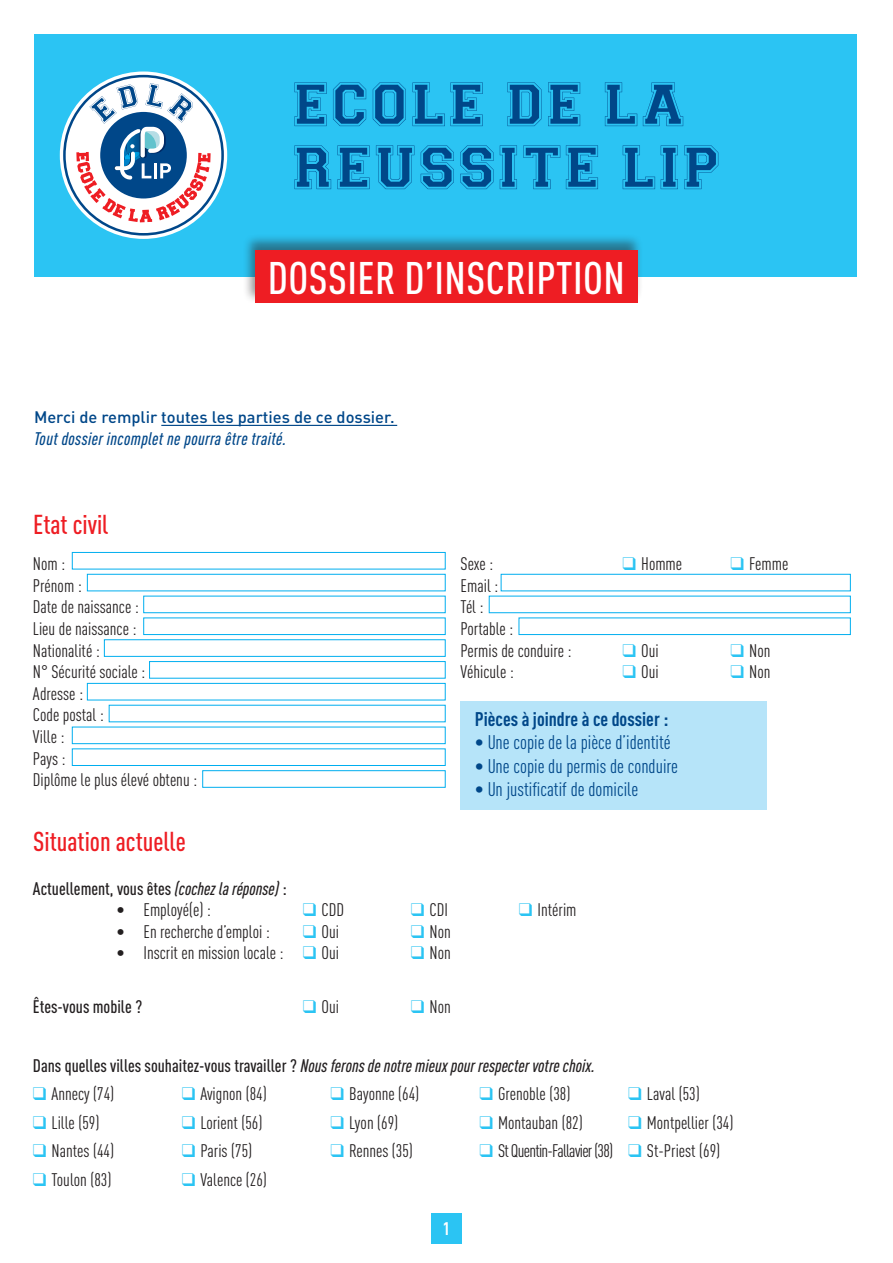
<style>
.page{position:relative;width:893px;height:1263px;background:#fff}
.page>*{position:absolute;margin:0;border:0;box-sizing:border-box;transform-origin:0 0}
.t1{font:52.5px "Collegiate FLF";letter-spacing:.06em;color:#004789}
.t2{font:500 condensed 45px "DIN Pro";letter-spacing:.01em;color:#fff}
.t3{font:500 condensed 27px "DIN Pro";color:#ee1d23}
.t4{font:condensed 19.5px "DIN Pro";color:#004789}
.t5{font:700 condensed 19.5px "DIN Pro";color:#004789}
.t6{font:condensed 18px "DIN Pro";color:#231f20}
.t7{font:italic 500 condensed 18px "DIN Pro";color:#231f20}
.t8{font:500 condensed 18px "DIN Pro";color:#231f20}
.t9{font:italic 500 condensed 18px "DIN Pro";letter-spacing:.02em;color:#004789}
.t10{font:condensed 18px "DIN Pro";letter-spacing:-.04em;color:#231f20}
.t11{font:700 condensed 18px "DIN Pro";color:#fff}
.t12{font:500 16.5px "DIN Pro";color:#004789}
.s1{color:#2bc4f3}
.s2{font-style:italic}
.s3{font-style:normal}
</style>
<div class="page">
<div style="left:431px;top:1214px;width:31px;height:30px;background:#2bc4f3"></div>
<div style="left:34px;top:34px;width:822px;height:242px;background:#2bc4f3"></div>
<div style="left:243px;top:233px;width:400px;height:71px;background:#231f20;opacity:.5"></div>
<div style="left:255px;top:250px;width:383px;height:53px;background:#ee1d23"></div>
<div style="left:461px;top:701px;width:306px;height:109px;background:#b6e4f9"></div>
<div style="left:72px;top:552px;width:373px;height:17px;border:1px solid #00aeef"></div>
<div style="left:87px;top:574px;width:358px;height:17px;border:1px solid #00aeef"></div>
<div style="left:501px;top:574px;width:349px;height:17px;border:1px solid #00aeef"></div>
<div style="left:144px;top:596px;width:301px;height:17px;border:1px solid #00aeef"></div>
<div style="left:489px;top:596px;width:361px;height:17px;border:1px solid #00aeef"></div>
<div style="left:144px;top:618px;width:301px;height:17px;border:1px solid #00aeef"></div>
<div style="left:519px;top:618px;width:331px;height:17px;border:1px solid #00aeef"></div>
<div style="left:149px;top:661px;width:296px;height:17px;border:1px solid #00aeef"></div>
<div style="left:87px;top:683px;width:358px;height:17px;border:1px solid #00aeef"></div>
<div style="left:72px;top:727px;width:373px;height:17px;border:1px solid #00aeef"></div>
<div style="left:72px;top:749px;width:373px;height:17px;border:1px solid #00aeef"></div>
<div style="left:202px;top:770px;width:243px;height:17px;border:1px solid #00aeef"></div>
<svg style="left:63px;top:75px;width:161px;height:161px"></svg>
<hr style="left:161px;top:425px;width:236px;height:1px;background:#004789">
<p class="t1" style="left:294px;top:82px;width:393px">ECOLE DE LA</p>
<p class="t1" style="left:294px;top:145px;width:428px">REUSSITE LIP</p>
<p class="t2" style="left:268px;top:244px;width:359px">DOSSIER D’INSCRIPTION</p>
<p class="t12" style="left:34px;top:404px;width:362px">Merci de remplir toutes les parties de ce dossier.</p>
<p class="t9" style="left:34px;top:425px;width:254px">Tout dossier incomplet ne pourra être traité.</p>
<p class="t3" style="left:33px;top:504px;width:77px">Etat civil</p>
<p class="t6" style="left:33px;top:551px;width:34px">Nom :</p>
<p class="t6" style="left:33px;top:572px;width:50px">Prénom :</p>
<p class="t6" style="left:33px;top:594px;width:107px">Date de naissance :</p>
<p class="t6" style="left:33px;top:616px;width:105px">Lieu de naissance :</p>
<p class="t6" style="left:33px;top:637px;width:68px">Nationalité :</p>
<p class="t6" style="left:33px;top:659px;width:114px">N° Sécurité sociale :</p>
<p class="t6" style="left:33px;top:680px;width:52px">Adresse :</p>
<p class="t6" style="left:33px;top:702px;width:73px">Code postal :</p>
<p class="t6" style="left:33px;top:724px;width:33px">Ville :</p>
<p class="t6" style="left:33px;top:745px;width:34px">Pays :</p>
<p class="t6" style="left:33px;top:767px;width:166px">Diplôme le plus élevé obtenu :</p>
<p class="t3" style="left:33px;top:822px;width:154px">Situation actuelle</p>
<p class="t6" style="left:461px;top:551px;width:34px">Sexe :</p>
<p class="t6" style="left:623px;top:551px;width:61px"><span class="s1">❑</span> Homme</p>
<p class="t6" style="left:731px;top:551px;width:59px"><span class="s1">❑</span> Femme</p>
<p class="t6" style="left:461px;top:572px;width:39px">Email :</p>
<p class="t6" style="left:461px;top:594px;width:25px">Tél :</p>
<p class="t6" style="left:461px;top:616px;width:54px">Portable :</p>
<p class="t6" style="left:461px;top:637px;width:113px">Permis de conduire :</p>
<p class="t6" style="left:623px;top:637px;width:38px"><span class="s1">❑</span> Oui</p>
<p class="t6" style="left:731px;top:637px;width:41px"><span class="s1">❑</span> Non</p>
<p class="t6" style="left:461px;top:659px;width:55px">Véhicule :</p>
<p class="t6" style="left:623px;top:659px;width:38px"><span class="s1">❑</span> Oui</p>
<p class="t6" style="left:731px;top:659px;width:41px"><span class="s1">❑</span> Non</p>
<p class="t5" style="left:475px;top:704px;width:195px">Pièces à joindre à ce dossier :</p>
<p class="t4" style="left:475px;top:728px;width:197px">• Une copie de la pièce d’identité</p>
<p class="t4" style="left:475px;top:752px;width:205px">• Une copie du permis de conduire</p>
<p class="t4" style="left:475px;top:775px;width:165px">• Un justificatif de domicile</p>
<p class="t8" style="left:33px;top:875px;width:255px">Actuellement, vous êtes <span class="s2">(cochez la réponse)</span> :</p>
<p class="t6" style="left:116px;top:897px;width:96px">• Employé(e) :</p>
<p class="t6" style="left:303px;top:897px;width:43px"><span class="s1">❑</span> CDD</p>
<p class="t6" style="left:411px;top:897px;width:39px"><span class="s1">❑</span> CDI</p>
<p class="t6" style="left:519px;top:897px;width:59px"><span class="s1">❑</span> Intérim</p>
<p class="t6" style="left:116px;top:918px;width:155px">• En recherche d’emploi :</p>
<p class="t6" style="left:303px;top:918px;width:38px"><span class="s1">❑</span> Oui</p>
<p class="t6" style="left:411px;top:918px;width:41px"><span class="s1">❑</span> Non</p>
<p class="t6" style="left:116px;top:940px;width:224px">• Inscrit en mission locale : <span class="s1">❑</span> Oui</p>
<p class="t6" style="left:411px;top:940px;width:41px"><span class="s1">❑</span> Non</p>
<p class="t8" style="left:33px;top:993px;width:111px">Êtes-vous mobile ?</p>
<p class="t6" style="left:303px;top:993px;width:38px"><span class="s1">❑</span> Oui</p>
<p class="t6" style="left:411px;top:993px;width:41px"><span class="s1">❑</span> Non</p>
<p class="t7" style="left:33px;top:1052px;width:564px"><span class="s3">Dans quelles villes souhaitez-vous travailler ?</span> Nous ferons de notre mieux pour respecter votre choix.</p>
<p class="t6" style="left:33px;top:1081px;width:83px"><span class="s1">❑</span> Annecy (74)</p>
<p class="t6" style="left:182px;top:1081px;width:86px"><span class="s1">❑</span> Avignon (84)</p>
<p class="t6" style="left:331px;top:1081px;width:90px"><span class="s1">❑</span> Bayonne (64)</p>
<p class="t6" style="left:479px;top:1081px;width:92px"><span class="s1">❑</span> Grenoble (38)</p>
<p class="t6" style="left:628px;top:1081px;width:73px"><span class="s1">❑</span> Laval (53)</p>
<p class="t6" style="left:33px;top:1109px;width:68px"><span class="s1">❑</span> Lille (59)</p>
<p class="t6" style="left:182px;top:1109px;width:82px"><span class="s1">❑</span> Lorient (56)</p>
<p class="t6" style="left:331px;top:1109px;width:69px"><span class="s1">❑</span> Lyon (69)</p>
<p class="t6" style="left:479px;top:1109px;width:105px"><span class="s1">❑</span> Montauban (82)</p>
<p class="t6" style="left:628px;top:1109px;width:107px"><span class="s1">❑</span> Montpellier (34)</p>
<p class="t6" style="left:33px;top:1138px;width:83px"><span class="s1">❑</span> Nantes (44)</p>
<p class="t6" style="left:182px;top:1138px;width:72px"><span class="s1">❑</span> Paris (75)</p>
<p class="t6" style="left:331px;top:1138px;width:84px"><span class="s1">❑</span> Rennes (35)</p>
<p class="t10" style="left:479px;top:1138px;width:242px"><span class="s1">❑</span> St Quentin-Fallavier (38) <span class="s1">❑</span> St-Priest (69)</p>
<p class="t6" style="left:33px;top:1166px;width:80px"><span class="s1">❑</span> Toulon (83)</p>
<p class="t6" style="left:182px;top:1166px;width:87px"><span class="s1">❑</span> Valence (26)</p>
<p class="t11" style="left:443px;top:1215px;width:9px">1</p>
</div>
